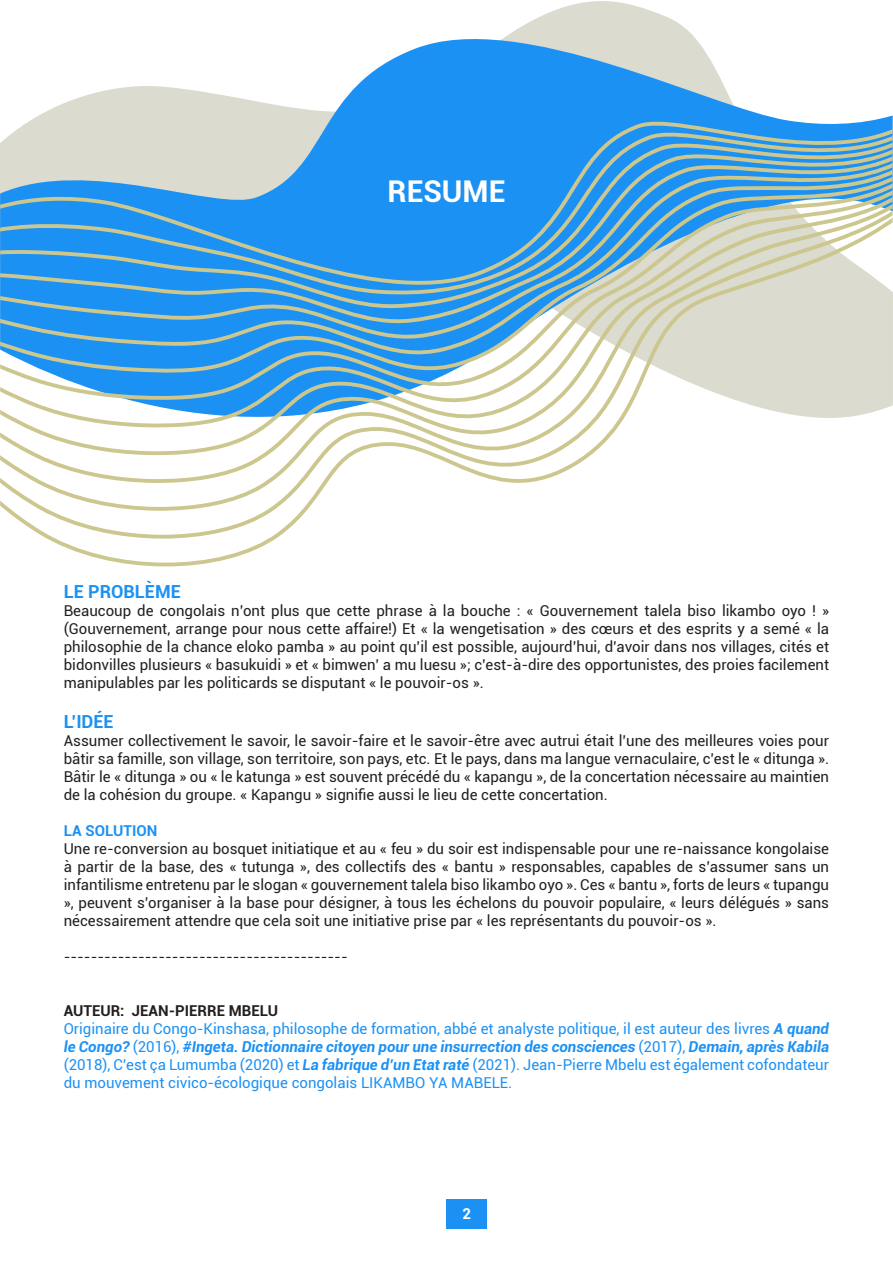
<style>
.page{position:relative;width:893px;height:1263px;background:#fff}
.page>*{position:absolute;margin:0;border:0;box-sizing:border-box;transform-origin:0 0}
.t1{font:700 30px "Roboto";color:#fff}
.t2{font:700 18px "Roboto";color:#1c91f4}
.t3{font:15px/18px "Roboto";color:#231f20;text-align:justify}
.t4{font:15px/18px "Roboto";color:#1c91f4;text-align:justify}
.t5{font:700 15px "Roboto";color:#231f20}
.t6{font:700 15px "Roboto";color:#1c91f4}
.t7{font:700 15px "Roboto";color:#fff}
.s1{font-weight:700;font-style:italic}
</style>
<div class="page">
<svg style="left:46px;top:8px;width:707px;height:104px"></svg>
<svg style="left:0;top:112px;width:893px;height:455px"></svg>
<div style="left:446px;top:1199px;width:41px;height:30px;background:#1c91f4"></div>
<p class="t1" style="left:388px;top:170px;width:119px">RESUME</p>
<p class="t2" style="left:64px;top:579px;width:118px">LE PROBLÈME</p>
<p class="t3" style="left:64px;top:601px;width:767px">Beaucoup de congolais n’ont plus que cette phrase à la bouche : « Gouvernement talela biso likambo oyo ! » (Gouvernement, arrange pour nous cette affaire!) Et « la wengetisation » des cœurs et des esprits y a semé « la philosophie de la chance eloko pamba » au point qu’il est possible, aujourd’hui, d’avoir dans nos villages, cités et bidonvilles plusieurs « basukuidi » et « bimwen’ a mu luesu »; c’est-à-dire des opportunistes, des proies facilement manipulables par les politicards se disputant « le pouvoir-os ».</p>
<p class="t2" style="left:64px;top:709px;width:51px">L’IDÉE</p>
<p class="t3" style="left:64px;top:731px;width:767px">Assumer collectivement le savoir, le savoir-faire et le savoir-être avec autrui était l’une des meilleures voies pour bâtir sa famille, son village, son territoire, son pays, etc. Et le pays, dans ma langue vernaculaire, c’est le « ditunga ».<br>Bâtir le « ditunga » ou « le katunga » est souvent précédé du « kapangu », de la concertation nécessaire au maintien de la cohésion du groupe. « Kapangu » signifie aussi le lieu de cette concertation.</p>
<p class="t6" style="left:64px;top:820px;width:95px">LA SOLUTION</p>
<p class="t3" style="left:64px;top:839px;width:767px">Une re-conversion au bosquet initiatique et au « feu » du soir est indispensable pour une re-naissance kongolaise à partir de la base, des « tutunga », des collectifs des « bantu » responsables, capables de s’assumer sans un infantilisme entretenu par le slogan « gouvernement talela biso likambo oyo ». Ces « bantu », forts de leurs « tupangu », peuvent s’organiser à la base pour désigner, à tous les échelons du pouvoir populaire, « leurs délégués » sans nécessairement attendre que cela soit une initiative prise par « les représentants du pouvoir-os ».</p>
<p class="t3" style="left:64px;top:947px;width:286px">------------------------------------------</p>
<p class="t5" style="left:64px;top:1000px;width:216px">AUTEUR: JEAN-PIERRE MBELU</p>
<p class="t4" style="left:64px;top:1019px;width:767px">Originaire du Congo-Kinshasa, philosophe de formation, abbé et analyste politique, il est auteur des livres <span class="s1">A quand le Congo?</span> (2016), <span class="s1">#Ingeta. Dictionnaire citoyen pour une insurrection des consciences</span> (2017), <span class="s1">Demain, après Kabila </span>(2018), C’est ça Lumumba (2020) et <span class="s1">La fabrique d’un Etat raté</span> (2021). Jean-Pierre Mbelu est également cofondateur du mouvement civico-écologique congolais LIKAMBO YA MABELE.</p>
<p class="t7" style="left:462px;top:1203px;width:10px">2</p>
</div>
